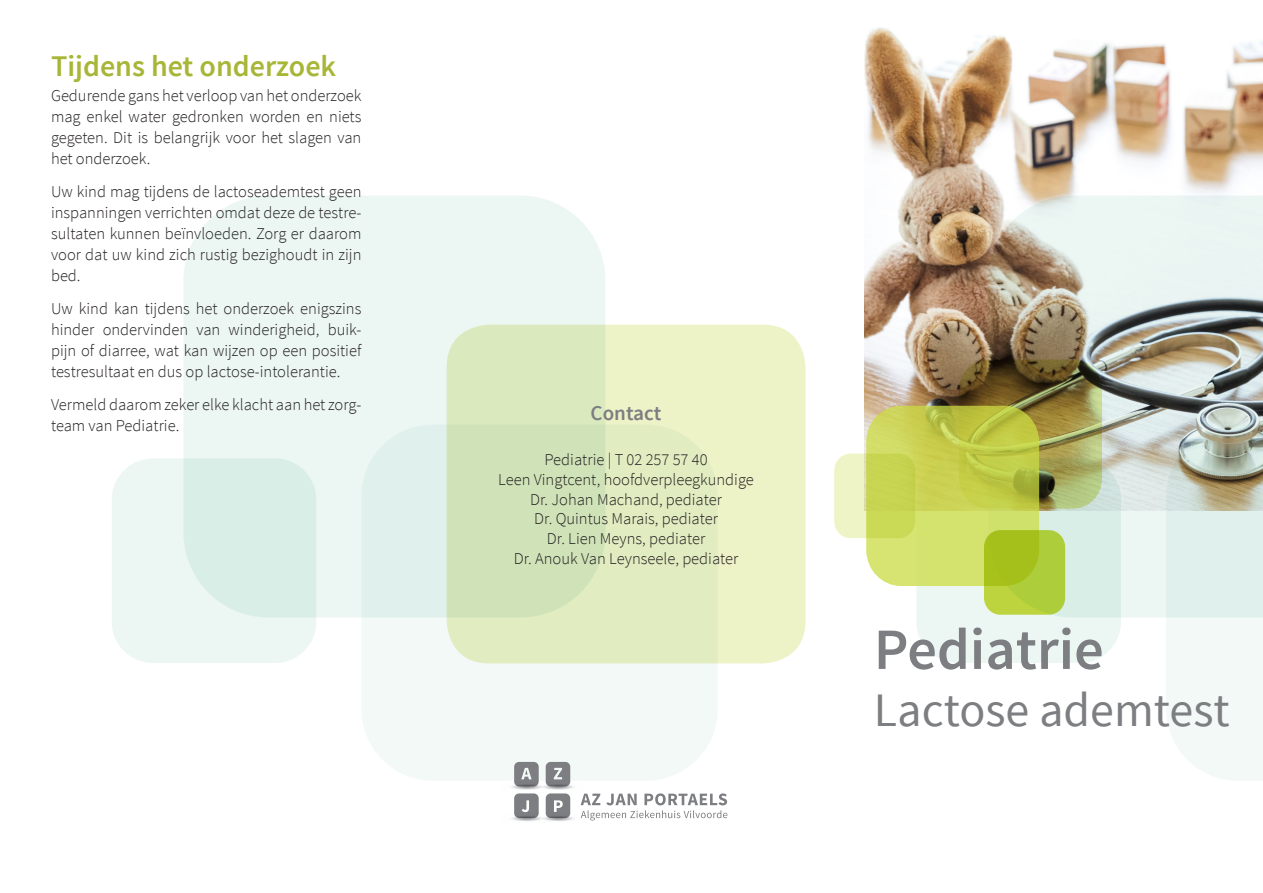
<style>
.page{position:relative;width:1263px;height:893px;background:#fff}
.page>*{position:absolute;margin:0;border:0;box-sizing:border-box;transform-origin:0 0}
.COVER_titel{font:600 58.5px "Source Sans Pro";color:#7d7e81}
.COVER_titel-2{font:48px "Source Sans Pro";color:#7d7e81}
.titel{font:600 30px "Source Sans Pro";color:#a8b637}
.INFOKADER_titel{font:600 21px "Source Sans Pro";color:#7d7e81}
.body{font:300 16.5px/21px "Source Sans Pro";color:#231f20;text-align:justify}
.INFOKADER_tekst{font:300 16.5px "Source Sans Pro";color:#231f20}
</style>
<div class="page">
<img style="left:864px;top:27px;width:399px;height:333px">
<div style="left:447px;top:325px;width:358px;height:338px;background:#edf2c7;border-radius:43px"></div>
<svg style="left:988px;top:196px;width:275px;height:421px;background:#c4c5bd"></svg>
<svg style="left:1166px;top:424px;width:97px;height:356px"></svg>
<svg style="left:184px;top:196px;width:421px;height:421px;background:#eaf4eb"></svg>
<svg style="left:112px;top:458px;width:204px;height:205px;background:#e4f2ee"></svg>
<svg style="left:361px;top:424px;width:357px;height:357px"></svg>
<svg style="left:581px;top:793px;width:146px;height:27px"></svg>
<svg style="left:514px;top:762px;width:56px;height:52px"></svg>
<svg style="left:512px;top:782px;width:19px;height:9px"></svg>
<svg style="left:531px;top:782px;width:43px;height:9px"></svg>
<svg style="left:511px;top:814px;width:20px;height:7px"></svg>
<svg style="left:531px;top:814px;width:54px;height:7px"></svg>
<svg style="left:834px;top:360px;width:287px;height:303px;background:#c9d091"></svg>
<p class="titel" style="left:51px;top:47px;width:287px">Tijdens het onderzoek</p>
<p class="body" style="left:51px;top:86px;width:312px">Gedurende gans het verloop van het onderzoek mag enkel water gedronken worden en niets gegeten. Dit is belangrijk voor het slagen van het onderzoek.</p>
<p class="body" style="left:51px;top:182px;width:312px">Uw kind mag tijdens de lactoseademtest geen inspanningen verrichten omdat deze de testre&shy;sultaten kunnen beïnvloeden. Zorg er daarom voor dat uw kind zich rustig bezighoudt in zijn bed.</p>
<p class="body" style="left:51px;top:299px;width:312px">Uw kind kan tijdens het onderzoek enigszins hinder ondervinden van winderigheid, buik&shy;pijn of diarree, wat kan wijzen op een positief testresultaat en dus op lactose-intolerantie.</p>
<p class="body" style="left:51px;top:395px;width:312px">Vermeld daarom zeker elke klacht aan het zorg&shy;team van Pediatrie.</p>
<p class="INFOKADER_titel" style="left:591px;top:400px;width:72px">Contact</p>
<p class="INFOKADER_tekst" style="left:544px;top:449px;width:165px">Pediatrie | T 02 257 57 40</p>
<p class="INFOKADER_tekst" style="left:498px;top:469px;width:257px">Leen Vingtcent, hoofdverpleegkundige</p>
<p class="INFOKADER_tekst" style="left:530px;top:489px;width:193px">Dr. Johan Machand, pediater</p>
<p class="INFOKADER_tekst" style="left:534px;top:509px;width:185px">Dr. Quintus Marais, pediater</p>
<p class="INFOKADER_tekst" style="left:547px;top:529px;width:160px">Dr. Lien Meyns, pediater</p>
<p class="INFOKADER_tekst" style="left:514px;top:548px;width:226px">Dr. Anouk Van Leynseele, pediater</p>
<p class="COVER_titel" style="left:874px;top:613px;width:231px">Pediatrie</p>
<p class="COVER_titel-2" style="left:874px;top:680px;width:357px">Lactose ademtest</p>
</div>
